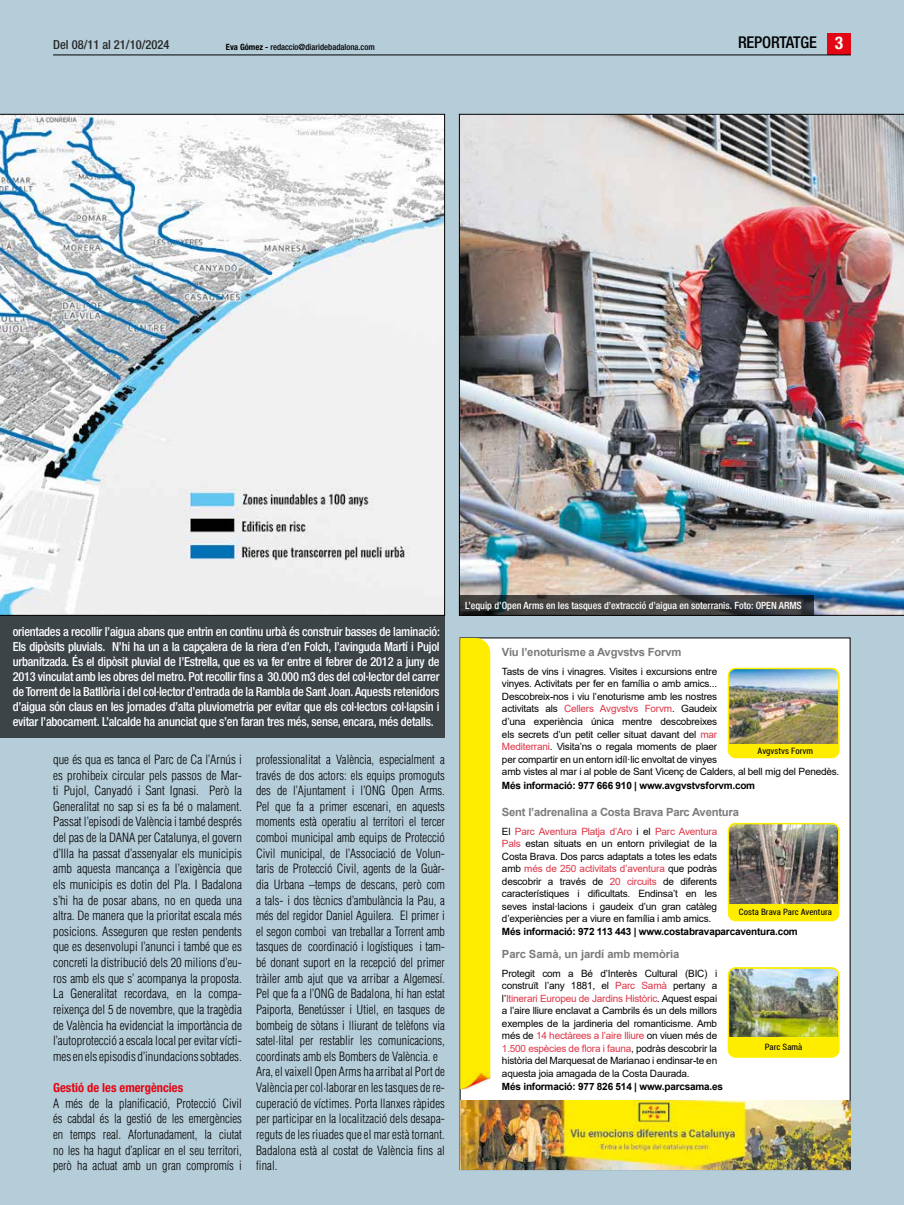
<style>
.page{position:relative;width:904px;height:1205px;background:#b5ccd9}
.page>*{position:absolute;margin:0;border:0;box-sizing:border-box;transform-origin:0 0}
.t1{font:500 condensed 16.25px "Helvetica Neue";letter-spacing:-.01em;color:#000}
.t2{font:300 condensed 12.5px/15.6px "Helvetica";color:#000;text-align:justify}
.t3{font:500 condensed 12.5px/15px "Helvetica Neue";letter-spacing:-.02em;color:#fff;text-align:justify}
.t4{font:700 condensed 12.5px "Helvetica Neue";color:#e30613}
.t5{font:500 condensed 12.5px "Helvetica Neue";color:#282827}
.t6{font:700 11.25px "Arial";letter-spacing:-.02em;color:#7c7b7b}
.t7{font:700 11.25px "Arial";letter-spacing:-.02em;color:#7c7c7b}
.t8{font:10px/12.5px "Arial";letter-spacing:-.02em;color:#000}
.t9{font:10px/12.5px "Arial";letter-spacing:-.02em;color:#010202;text-align:justify}
.t10{font:700 10px "Arial";letter-spacing:-.02em;color:#000}
.t11{font:500 condensed 10px "Helvetica Neue";color:#fff}
.t12{font:condensed 8.75px "Roboto";letter-spacing:.01em;color:#020203}
.t13{font:500 condensed 8.62px "Helvetica Neue";color:#000}
.s1{font-weight:700}
.s2{font-weight:700;font-size:17.5px;color:#fff}
.s3{color:#dc3446}
.s4{color:#020304}
.s5{color:#030405}
</style>
<div class="page">
<div style="left:460px;top:638px;width:390px;height:531px;background:#fff"></div>
<img style="left:460px;top:1101px;width:390px;height:68px">
<img style="left:460px;top:638px;width:30px;height:434px">
<img style="left:459px;top:1072px;width:31px;height:17px">
<img style="left:729px;top:668px;width:109px;height:76px">
<div style="left:728px;top:744px;width:110px;height:13px;background:#ffed00"></div>
<div style="left:728px;top:668px;width:111px;height:90px;border:1px solid #ffed00;border-radius:7px"></div>
<img style="left:729px;top:823px;width:109px;height:81px">
<div style="left:728px;top:904px;width:110px;height:16px;background:#ffed00"></div>
<div style="left:728px;top:823px;width:111px;height:98px;border:1px solid #ffed00;border-radius:7px"></div>
<img style="left:730px;top:968px;width:108px;height:69px">
<div style="left:728px;top:1037px;width:110px;height:20px;background:#ffed00"></div>
<div style="left:728px;top:967px;width:111px;height:91px;border:1px solid #ffed00;border-radius:7px"></div>
<div style="left:827px;top:33px;width:23px;height:22px;background:#e30613"></div>
<hr style="left:53px;top:54px;width:797px;height:1px;background:#000">
<svg style="left:0;top:114px;width:445px;height:502px;background:#dae0e4"></svg>
<img style="left:459px;top:114px;width:445px;height:502px">
<div style="left:0;top:616px;width:445px;height:122px;background:#3c4448"></div>
<svg style="left:459px;top:595px;width:354px;height:21px;background:#3c3b3b"></svg>
<p class="t5" style="left:53px;top:37px;width:118px">Del 08/11 al 21/10/2024</p>
<p class="t13" style="left:226px;top:41px;width:150px"><span class="s1">Eva Gómez -</span> redaccio@diaridebadalona.com</p>
<h1 class="t1" style="left:738px;top:33px;width:107px">REPORTATGE <span class="s2">3</span></h1>
<p class="t3" style="left:13px;top:623px;width:429px">orientades a recollir l’aigua abans que entrin en continu urbà és construir basses de laminació:<br>Els dipòsits pluvials. N’hi ha un a la capçalera de la riera d’en Folch, l’avinguda Martí i Pujol urbanitzada. És el dipòsit pluvial de l’Estrella, que es va fer entre el febrer de 2012 a juny de 2013 vinculat amb les obres del metro. Pot recollir fins a 30.000 m3 des del col·lector del carrer de Torrent de la Batllòria i del col·lector d’entrada de la Rambla de Sant Joan. Aquests retenidors d’aigua són claus en les jornades d’alta pluviometria per evitar que els col·lectors col·lapsin i evitar l’abocament. L’alcalde ha anunciat que s’en faran tres més, sense, encara, més detalls.</p>
<p class="t2" style="left:53px;top:751px;width:190px">que és qua es tanca el Parc de Ca l’Arnús i es prohibeix circular pels passos de Mar&shy;ti Pujol, Canyadó i Sant Ignasi. Però la Generalitat no sap si es fa bé o malament.<br>Passat l’episodi de València i també després del pas de la DANA per Catalunya, el govern d’Illa ha passat d’assenyalar els municipis amb aquesta mancança a l’exigència que els municipis es dotin del Pla. I Badalona s’hi ha de posar abans, no en queda una altra. De manera que la prioritat escala més posicions. Asseguren que resten pendents que es desenvolupi l’anunci i també que es concreti la distribució dels 20 milions d’eu&shy;ros amb els que s’ acompanya la proposta.<br>La Generalitat recordava, en la compa&shy;reixença del 5 de novembre, que la tragèdia de València ha evidenciat la importància de l’autoprotecció a escala local per evitar vícti&shy;mes en els episodis d’inundacions sobtades.</p>
<p class="t4" style="left:53px;top:1080px;width:131px">Gestió de les emergències</p>
<p class="t2" style="left:53px;top:1095px;width:190px">A més de la planificació, Protecció Civil és cabdal és la gestió de les emergències en temps real. Afortunadament, la ciutat no les ha hagut d’aplicar en el seu territori, però ha actuat amb un gran compromís i</p>
<p class="t2" style="left:256px;top:751px;width:190px;text-align:left">professionalitat a València, especialment a través de dos actors: els equips promoguts des de l’Ajuntament i l’ONG Open Arms.<br>Pel que fa a primer escenari, en aquests moments està operatiu al territori el tercer comboi municipal amb equips de Protecció Civil municipal, de l’Associació de Volun&shy;taris de Protecció Civil, agents de la Guàr&shy;dia Urbana –temps de descans, però com a tals- i dos tècnics d’ambulància la Pau, a més del regidor Daniel Aguilera. El primer i el segon comboi van treballar a Torrent amb tasques de coordinació i logístiques i tam&shy;bé donant suport en la recepció del primer tràiler amb ajut que va arribar a Algemesí.<br>Pel que fa a l’ONG de Badalona, hi han estat Paiporta, Benetússer i Utiel, en tasques de bombeig de sòtans i lliurant de telèfons via satel·lital per restablir les comunicacions, coordinats amb els Bombers de València. e Ara, el vaixell Open Arms ha arribat al Port de València per col·laborar en les tasques de re&shy;cuperació de víctimes. Porta llanxes ràpides per participar en la localització dels desapa&shy;reguts de les riuades que el mar està tornant.<br>Badalona està al costat de València fins al final.</p>
<p class="t11" style="left:465px;top:599px;width:338px">L’equip d’Open Arms en les tasques d’extracció d’aigua en soterranis. Foto: OPEN ARMS</p>
<p class="t6" style="left:502px;top:644px;width:181px">Viu l’enoturisme a Avgvstvs Forvm</p>
<p class="t8" style="left:502px;top:665px;width:339px">Tasts de vins i vinagres. Visites i excursions entre<br>vinyes. Activitats per fer en família o amb amics...<br>Descobreix-nos i viu l’enoturisme amb les nostres<br>activitats als <span class="s3">Cellers Avgvstvs Forvm</span>. Gaudeix<br>d’una experiència única mentre descobreixes<br>els secrets d’un petit celler situat davant del <span class="s3">mar<br>Mediterrani</span>. Visita’ns o regala moments de plaer<br>per compartir en un entorn idíl·lic envoltat de vinyes<br>amb vistes al mar i al poble de Sant Vicenç de Calders, al bell mig del Penedès.</p>
<p class="t10" style="left:502px;top:778px;width:255px">Més informació: 977 666 910 | www.avgvstvsforvm.com</p>
<p class="t7" style="left:502px;top:804px;width:238px">Sent l’adrenalina a Costa Brava Parc Aventura</p>
<p class="t8" style="left:502px;top:825px;width:217px;text-align:justify"><span class="s4">El</span> <span class="s3">Parc Aventura Platja d’Aro</span> i el <span class="s3">Parc Aventura Pals</span> estan situats en un entorn privilegiat de la Costa Brava. Dos parcs adaptats a totes les edats amb <span class="s3">més de 250 activitats d’aventura</span> que podràs descobrir a través de <span class="s3">20 circuits</span> de diferents característiques i dificultats. Endinsa’t en les seves instal·lacions i gaudeix d’un gran catàleg d’experiències per a viure en família i amb amics.</p>
<p class="t10" style="left:502px;top:924px;width:297px">Més informació: 972 113 443 | www.costabravaparcaventura.com</p>
<p class="t6" style="left:502px;top:946px;width:179px">Parc Samà, un jardí amb memòria</p>
<p class="t9" style="left:502px;top:967px;width:217px">Protegit com a Bé d’Interès Cultural (BIC) i construït l’any 1881, el <span class="s3">Parc Samà</span> pertany a l’<span class="s3">Itinerari Europeu de Jardins Històric</span>. Aquest espai a l’aire lliure enclavat a Cambrils és un dels millors exemples de la <span class="s5">jardineria del romanticisme.</span> Amb més de <span class="s3">14 hectàrees a l’aire lliure</span> on viuen més de <span class="s3">1.500 espècies de flora i fauna</span>, podràs descobrir la història del Marquesat de Marianao i endinsar-te en aquesta joia amagada de la Costa Daurada.</p>
<p class="t10" style="left:502px;top:1080px;width:222px">Més informació: 977 826 514 | www.parcsama.es</p>
<p class="t12" style="left:757px;top:745px;width:57px">Avgvstvs Forvm</p>
<p class="t12" style="left:738px;top:906px;width:95px">Costa Brava Parc Aventura</p>
<p class="t12" style="left:764px;top:1040px;width:39px">Parc Samà</p>
</div>
